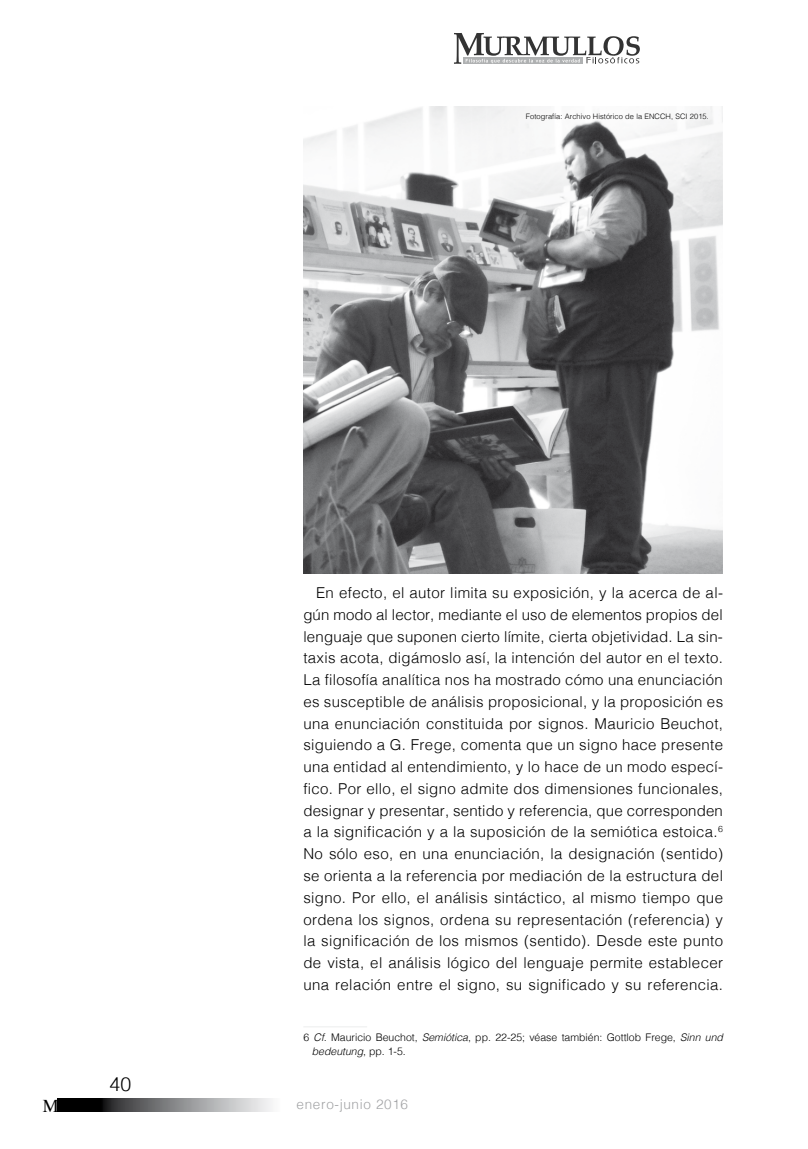
<style>
.page{position:relative;width:808px;height:1149px;background:#fff}
.page>*{position:absolute;margin:0;border:0;box-sizing:border-box;transform-origin:0 0}
.t1{font:300 19.5px "Helvetica";color:#000}
.t2{font:18px "Times";color:#000}
.t3{font:300 15px/21.8px "Helvetica";letter-spacing:.025em;color:#000;text-align:justify}
.t4{font:300 13.5px "Helvetica";letter-spacing:.05em;color:#a1a2a4}
.t5{font:300 10.5px/14.2px "Helvetica";color:#000}
.t6{font:300 7.5px "Helvetica";letter-spacing:.01em;color:#000}
.s1{font-style:italic}
</style>
<div class="page">
<svg style="left:57px;top:1098px;width:215px;height:12px;background:#737374"></svg>
<svg style="left:454px;top:33px;width:186px;height:30px"></svg>
<hr style="left:303px;top:1026px;width:64px;height:1px;background:#eceded">
<img style="left:303px;top:106px;width:419px;height:467px">
<p class="t6" style="left:526px;top:109px;width:185px">Fotografía: Archivo Histórico de la ENCCH, SCI 2015.</p>
<p class="t3" style="left:303px;top:580px;width:421px;text-indent:13px">En efecto, el autor limita su exposición, y la acerca de al&shy;gún modo al lector, mediante el uso de elementos propios del lenguaje que suponen cierto límite, cierta objetividad. La sin&shy;taxis acota, digámoslo así, la intención del autor en el texto.<br>La filosofía analítica nos ha mostrado cómo una enunciación es susceptible de análisis proposicional, y la proposición es una enunciación constituida por signos. Mauricio Beuchot, siguiendo a G. Frege, comenta que un signo hace presente una entidad al entendimiento, y lo hace de un modo especí&shy;fico. Por ello, el signo admite dos dimensiones funcionales, designar y presentar, sentido y referencia, que corresponden a la significación y a la suposición de la semiótica estoica.<sup>6<br></sup>No sólo eso, en una enunciación, la designación (sentido) se orienta a la referencia por mediación de la estructura del signo. Por ello, el análisis sintáctico, al mismo tiempo que ordena los signos, ordena su representación (referencia) y la significación de los mismos (sentido). Desde este punto de vista, el análisis lógico del lenguaje permite establecer una relación entre el signo, su significado y su referencia.</p>
<h1 class="t1" style="left:109px;top:1066px;width:23px">40</h1>
<p class="t5" style="left:312px;top:1029px;width:413px;text-indent:-9px">6 <span class="s1">Cf.</span> Mauricio Beuchot, <span class="s1">Semiótica</span>, pp. 22-25; véase también: Gottlob Frege, <span class="s1">Sinn und bedeutung</span>, pp. 1-5.</p>
<p class="t2" style="left:43px;top:1088px;width:18px">M</p>
<p class="t4" style="left:297px;top:1092px;width:113px">enero-junio 2016</p>
</div>
